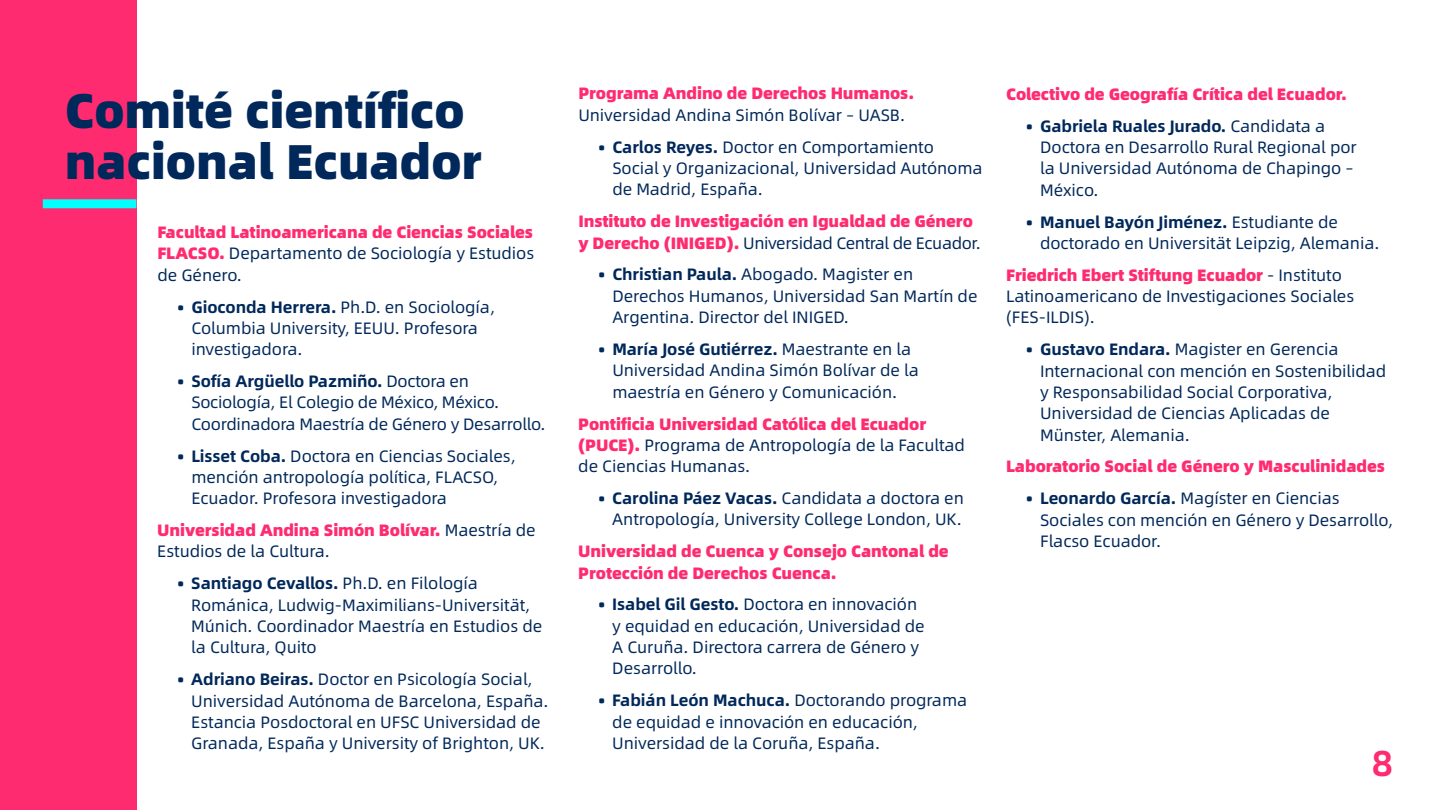
<style>
.page{position:relative;width:1440px;height:810px;background:#fff}
.page>*{position:absolute;margin:0;border:0;box-sizing:border-box;transform-origin:0 0}
.t1{font:800 48.75px/51.7px "Alibaba Pu Hui Ti";color:#00285a}
.t2{font:700 36px "Alibaba Pu Hui Ti";color:#ff2b70}
.t3{font:16.5px/21.3px "Alibaba Sans";letter-spacing:-.005em;color:#00285a}
.t4{font:800 16.5px/21.3px "Alibaba Pu Hui Ti";letter-spacing:-.005em;color:#ff2b70}
.t5{font:16.5px "Alibaba Sans";letter-spacing:-.025em;color:#00285a}
.s1{font-family:"Alibaba Pu Hui Ti";font-weight:800;color:#ff2b70}
.s2{font-weight:700}
.s3{font-family:"Alibaba Sans";font-weight:400;color:#00285a}
</style>
<div class="page">
<div style="left:0;top:0;width:136px;height:810px;background:#ff2b70"></div>
<div style="left:43px;top:199px;width:93px;height:9px;background:#0ff"></div>
<h1 class="t1" style="left:65px;top:82px;width:419px">Comité científico nacional Ecuador</h1>
<p class="t4" style="left:157px;top:221px;width:377px">Facultad Latinoamericana de Ciencias Sociales</p>
<p class="t3" style="left:157px;top:242px;width:378px"><span class="s1">FLACSO.</span> Departamento de Sociología y Estudios de Género.</p>
<p class="t3" style="left:191px;top:295px;width:305px;text-indent:-13px"><span class="s2">• Gioconda Herrera.</span> Ph.D. en Sociología,<br>Columbia University, EEUU. Profesora investigadora.</p>
<p class="t3" style="left:191px;top:370px;width:356px;text-indent:-13px"><span class="s2">• Sofía Argüello Pazmiño.</span> Doctora en<br>Sociología, El Colegio de México, México.<br>Coordinadora Maestría de Género y Desarrollo.</p>
<p class="t3" style="left:191px;top:444px;width:326px;text-indent:-13px"><span class="s2">• Lisset Coba.</span> Doctora en Ciencias Sociales, mención antropología política, FLACSO,<br>Ecuador. Profesora investigadora</p>
<p class="t4" style="left:157px;top:519px;width:380px">Universidad Andina Simón Bolívar. <span class="s3">Maestría de</span></p>
<p class="t3" style="left:157px;top:540px;width:174px">Estudios de la Cultura.</p>
<p class="t3" style="left:191px;top:572px;width:352px;text-indent:-13px"><span class="s2">• Santiago Cevallos.</span> Ph.D. en Filología Románica, Ludwig-Maximilians-Universität, Múnich. Coordinador Maestría en Estudios de la Cultura, Quito</p>
<p class="t3" style="left:191px;top:668px;width:359px;text-indent:-13px"><span class="s2">• Adriano Beiras.</span> Doctor en Psicología Social, Universidad Autónoma de Barcelona, España.<br>Estancia Posdoctoral en UFSC Universidad de Granada, España y University of Brighton, UK.</p>
<p class="t4" style="left:578px;top:82px;width:337px">Programa Andino de Derechos Humanos.</p>
<p class="t3" style="left:578px;top:103px;width:328px">Universidad Andina Simón Bolívar – UASB.</p>
<p class="t3" style="left:612px;top:135px;width:372px;text-indent:-13px"><span class="s2">• Carlos Reyes.</span> Doctor en Comportamiento<br>Social y Organizacional, Universidad Autónoma de Madrid, España.</p>
<p class="t4" style="left:578px;top:210px;width:396px">Instituto de Investigación en Igualdad de Género</p>
<p class="t5" style="left:578px;top:230px;width:404px"><span class="s1">y Derecho (INIGED).</span> Universidad Central de Ecuador.</p>
<p class="t3" style="left:612px;top:263px;width:367px;text-indent:-13px"><span class="s2">• Christian Paula.</span> Abogado. Magister en<br>Derechos Humanos, Universidad San Martín de<br>Argentina. Director del INIGED.</p>
<p class="t3" style="left:612px;top:338px;width:308px;text-indent:-13px"><span class="s2">• María José Gutiérrez.</span> Maestrante en la<br>Universidad Andina Simón Bolívar de la maestría en Género y Comunicación.</p>
<p class="t4" style="left:578px;top:412px;width:349px">Pontificia Universidad Católica del Ecuador</p>
<p class="t3" style="left:578px;top:433px;width:388px"><span class="s1">(PUCE).</span> Programa de Antropología de la Facultad de Ciencias Humanas.</p>
<p class="t3" style="left:599px;top:487px;width:367px;text-align:right"><span class="s2">• Carolina Páez Vacas.</span> Candidata a doctora en<br>Antropología, University College London, UK.</p>
<p class="t4" style="left:578px;top:540px;width:372px">Universidad de Cuenca y Consejo Cantonal de<br>Protección de Derechos Cuenca.</p>
<p class="t3" style="left:612px;top:593px;width:314px;text-indent:-13px"><span class="s2">• Isabel Gil Gesto.</span> Doctora en innovación y equidad en educación, Universidad de A Curuña. Directora carrera de Género y Desarrollo.</p>
<p class="t3" style="left:612px;top:689px;width:356px;text-indent:-13px"><span class="s2">• Fabián León Machuca.</span> Doctorando programa de equidad e innovación en educación,<br>Universidad de la Coruña, España.</p>
<p class="t4" style="left:1006px;top:82px;width:342px">Colectivo de Geografía Crítica del Ecuador.</p>
<p class="t3" style="left:1040px;top:114px;width:318px;text-indent:-13px"><span class="s2">• Gabriela Ruales Jurado.</span> Candidata a<br>Doctora en Desarrollo Rural Regional por la Universidad Autónoma de Chapingo –<br>México.</p>
<p class="t3" style="left:1040px;top:210px;width:341px;text-indent:-13px"><span class="s2">• Manuel Bayón Jiménez.</span> Estudiante de doctorado en Universität Leipzig, Alemania.</p>
<p class="t4" style="left:1006px;top:263px;width:337px">Friedrich Ebert Stiftung Ecuador <span class="s3">- Instituto</span></p>
<p class="t3" style="left:1006px;top:285px;width:350px">Latinoamericano de Investigaciones Sociales (FES-ILDIS).</p>
<p class="t3" style="left:1040px;top:338px;width:348px;text-indent:-13px"><span class="s2">• Gustavo Endara.</span> Magister en Gerencia Internacional con mención en Sostenibilidad y Responsabilidad Social Corporativa, Universidad de Ciencias Aplicadas de Münster, Alemania.</p>
<p class="t4" style="left:1006px;top:455px;width:381px">Laboratorio Social de Género y Masculinidades</p>
<p class="t3" style="left:1040px;top:487px;width:354px;text-indent:-13px"><span class="s2">• Leonardo García.</span> Magíster en Ciencias<br>Sociales con mención en Género y Desarrollo,<br>Flacso Ecuador.</p>
<h2 class="t2" style="left:1372px;top:735px;width:23px">8</h2>
</div>
